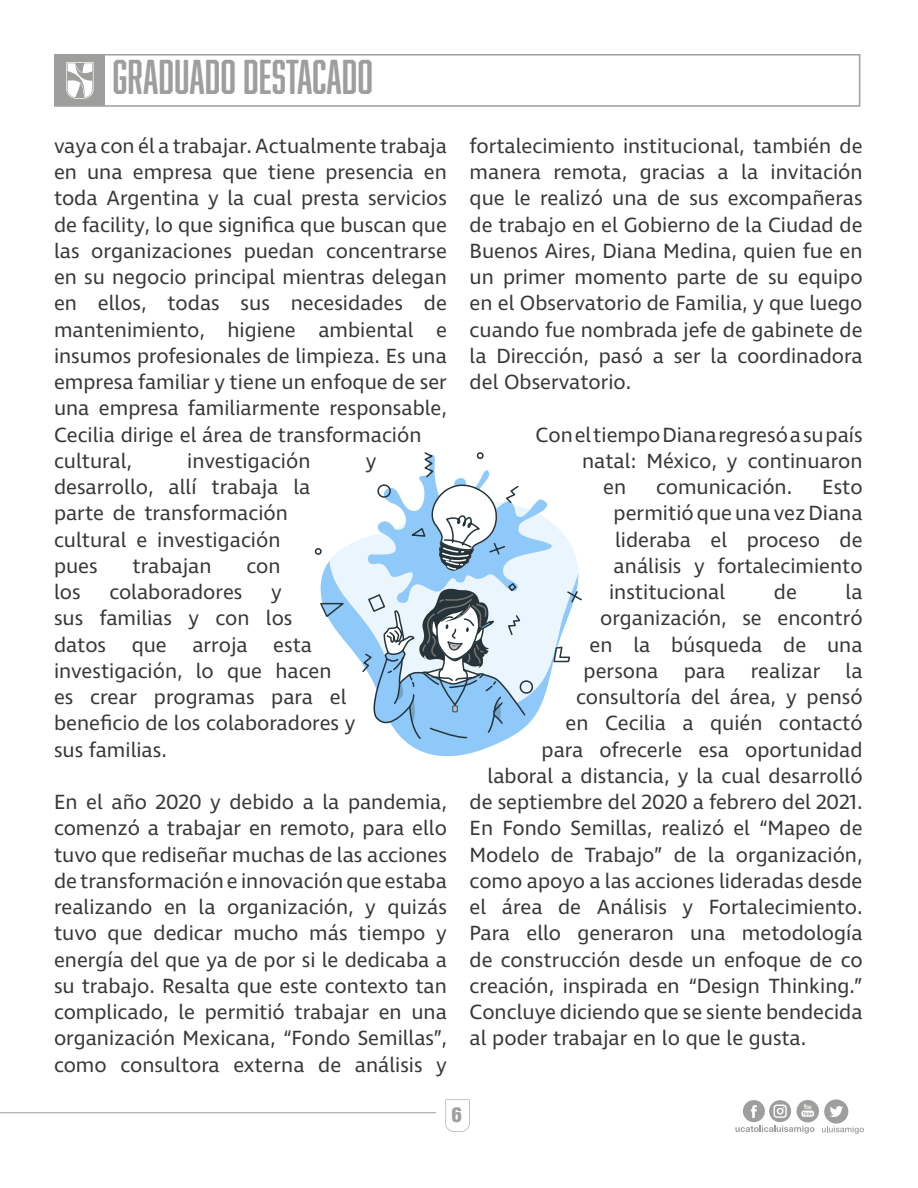
<style>
.page{position:relative;width:918px;height:1188px;background:#fff}
.page>*{position:absolute;margin:0;border:0;box-sizing:border-box;transform-origin:0 0}
.t1{font:45px "Abolition Soft";color:#9e9e9c}
.t2{font:21px/26.2px "Ingra";color:#383838}
.t3{font:700 21px "Helvetica Con BQ";color:#9e9e9c}
</style>
<div class="page">
<svg style="left:735px;top:1099px;width:129px;height:35px"></svg>
<svg style="left:445px;top:1099px;width:25px;height:33px"></svg>
<div style="left:54px;top:54px;width:806px;height:53px;border:2px solid #9e9e9c"></div>
<div style="left:55px;top:55px;width:50px;height:51px;background:#9e9e9c"></div>
<svg style="left:66px;top:62px;width:28px;height:37px"></svg>
<hr style="left:0;top:1112px;width:436px;height:1px;background:#9e9e9c">
<svg style="left:406px;top:742px;width:94px;height:15px"></svg>
<svg style="left:314px;top:452px;width:268px;height:220px"></svg>
<svg style="left:368px;top:453px;width:187px;height:289px"></svg>
<h1 class="t1" style="left:112px;top:51px;width:262px">GRADUADO DESTACADO</h1>
<p class="t2" style="left:54px;top:134px;width:395px">vaya con él a trabajar. Actualmente trabaja en una empresa que tiene presencia en toda Argentina y la cual presta servicios de facility, lo que significa que buscan que las organizaciones puedan concentrarse en su negocio principal mientras delegan en ellos, todas sus necesidades de mantenimiento, higiene ambiental e insumos profesionales de limpieza. Es una empresa familiar y tiene un enfoque de ser una empresa familiarmente responsable, Cecilia dirige el área de transformación cultural,</p>
<p class="t2" style="left:187px;top:449px;width:125px">investigación</p>
<p class="t2" style="left:366px;top:449px;width:12px">y</p>
<p class="t2" style="left:54px;top:475px;width:258px">desarrollo, allí trabaja la parte de transformación cultural e investigación pues</p>
<p class="t2" style="left:133px;top:554px;width:80px">trabajan</p>
<p class="t2" style="left:246px;top:554px;width:36px">con</p>
<p class="t2" style="left:54px;top:580px;width:28px">los</p>
<p class="t2" style="left:109px;top:580px;width:135px">colaboradores</p>
<p class="t2" style="left:54px;top:580px;width:303px;text-indent:217px">y<br>sus familias y con los<br>datos que arroja esta investigación, lo que hacen es crear programas para el beneficio de los colaboradores y sus familias.</p>
<p class="t2" style="left:54px;top:790px;width:395px;text-align:justify">En el año 2020 y debido a la pandemia, comenzó a trabajar en remoto, para ello tuvo que rediseñar muchas de las acciones de transformación e innovación que estaba realizando en la organización, y quizás tuvo que dedicar mucho más tiempo y energía del que ya de por si le dedicaba a su trabajo. Resalta que este contexto tan complicado, le permitió trabajar en una organización Mexicana, “Fondo Semillas”, como consultora externa de análisis y</p>
<p class="t2" style="left:470px;top:134px;width:395px;text-align:justify">fortalecimiento institucional, también de manera remota, gracias a la invitación que le realizó una de sus excompañeras de trabajo en el Gobierno de la Ciudad de Buenos Aires, Diana Medina, quien fue en un primer momento parte de su equipo en el Observatorio de Familia, y que luego cuando fue nombrada jefe de gabinete de la Dirección, pasó a ser la coordinadora del Observatorio.</p>
<p class="t2" style="left:536px;top:423px;width:329px">Con el tiempo Diana regresó a su país</p>
<p class="t2" style="left:582px;top:449px;width:282px">natal: México, y continuaron</p>
<p class="t2" style="left:603px;top:475px;width:25px">en</p>
<p class="t2" style="left:656px;top:475px;width:138px">comunicación.</p>
<p class="t2" style="left:609px;top:475px;width:255px;text-align:justify;text-indent:213px">Esto permitió que una vez Diana lideraba el proceso de análisis y fortalecimiento institucional</p>
<p class="t2" style="left:774px;top:580px;width:25px">de</p>
<p class="t2" style="left:846px;top:580px;width:19px">la</p>
<p class="t2" style="left:600px;top:606px;width:264px">organización, se encontró</p>
<p class="t2" style="left:590px;top:633px;width:274px">en la búsqueda de una</p>
<p class="t2" style="left:584px;top:659px;width:280px">persona para realizar la</p>
<p class="t2" style="left:576px;top:685px;width:288px">consultoría del área, y pensó</p>
<p class="t2" style="left:566px;top:711px;width:299px">en Cecilia a quién contactó</p>
<p class="t2" style="left:542px;top:738px;width:323px">para ofrecerle esa oportunidad</p>
<p class="t2" style="left:488px;top:764px;width:377px">laboral a distancia, y la cual desarrolló</p>
<p class="t2" style="left:470px;top:790px;width:395px">de septiembre del 2020 a febrero del 2021.</p>
<p class="t2" style="left:470px;top:816px;width:394px">En Fondo Semillas, realizó el “Mapeo de</p>
<p class="t2" style="left:470px;top:843px;width:395px">Modelo de Trabajo” de la organización,</p>
<p class="t2" style="left:470px;top:869px;width:394px">como apoyo a las acciones lideradas desde</p>
<p class="t2" style="left:470px;top:895px;width:395px">el área de Análisis y Fortalecimiento.</p>
<p class="t2" style="left:470px;top:921px;width:394px">Para ello generaron una metodología</p>
<p class="t2" style="left:470px;top:948px;width:395px">de construcción desde un enfoque de co</p>
<p class="t2" style="left:470px;top:974px;width:395px">creación, inspirada en “Design Thinking.”</p>
<p class="t2" style="left:470px;top:1000px;width:395px">Concluye diciendo que se siente bendecida</p>
<p class="t2" style="left:470px;top:1026px;width:338px">al poder trabajar en lo que le gusta.</p>
<p class="t3" style="left:452px;top:1103px;width:12px">6</p>
</div>
